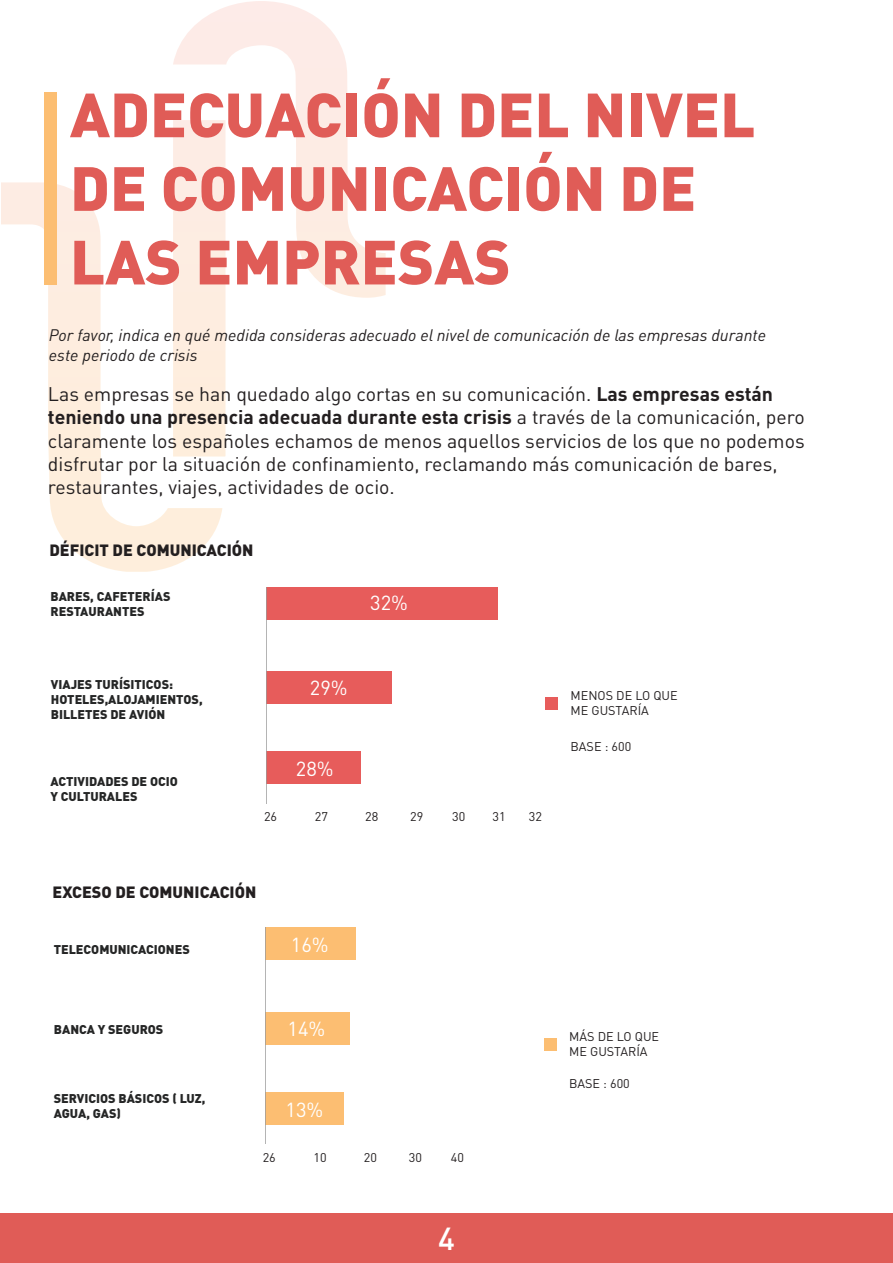
<style>
.page{position:relative;width:893px;height:1263px;background:#fff}
.page>*{position:absolute;margin:0;border:0;box-sizing:border-box;transform-origin:0 0}
.t1{font:900 61.35px/73.7px "DIN Pro";color:#e05c57}
.t2{font:500 31.5px "DIN Pro";color:#fff}
.t3{font:20.1px "DIN Pro";color:#fff}
.t4{font:19.5px/23.4px "DIN Pro";color:#231f20}
.t5{font:italic 16.5px/19.8px "DIN Pro";color:#231f20}
.t6{font:900 16.2px "DIN Pro";color:#231f20}
.t7{font:900 12.6px/15.1px "DIN Pro";color:#252626}
.t8{font:12.6px/15.1px "DIN Pro";color:#231f20}
.s1{font-weight:700}
</style>
<div class="page">
<div style="left:0;top:1214px;width:893px;height:49px;background:#e05c57"></div>
<svg style="left:49px;top:457px;width:173px;height:115px"></svg>
<img style="left:1px;top:1px;width:385px;height:456px">
<div style="left:45px;top:92px;width:12px;height:193px;background:#fcbe72"></div>
<div style="left:265px;top:928px;width:91px;height:32px;background:#fcbe72"></div>
<div style="left:265px;top:1012px;width:85px;height:32px;background:#fcbe72"></div>
<div style="left:265px;top:1092px;width:79px;height:33px;background:#fcbe72"></div>
<div style="left:544px;top:1038px;width:12px;height:13px;background:#fcbe72"></div>
<hr style="left:265px;top:928px;width:1px;height:216px;background:#9b9b9b">
<div style="left:267px;top:587px;width:231px;height:32px;background:#e75c5b"></div>
<div style="left:266px;top:671px;width:126px;height:33px;background:#e75c5b"></div>
<div style="left:266px;top:751px;width:95px;height:33px;background:#e75c5b"></div>
<div style="left:545px;top:697px;width:13px;height:13px;background:#e75c5b"></div>
<hr style="left:266px;top:587px;width:1px;height:216px;background:#9b9b9b">
<h1 class="t1" style="left:70px;top:70px;width:687px">ADECUACIÓN DEL NIVEL<br>DE COMUNICACIÓN DE<br>LAS EMPRESAS</h1>
<p class="t5" style="left:49px;top:324px;width:719px">Por favor, indica en qué medida consideras adecuado el nivel de comunicación de las empresas durante este periodo de crisis</p>
<p class="t4" style="left:48px;top:380px;width:758px">Las empresas se han quedado algo cortas en su comunicación. <span class="s1">Las empresas están teniendo una presencia adecuada durante esta crisis</span> a través de la comunicación, pero claramente los españoles echamos de menos aquellos servicios de los que no podemos disfrutar por la situación de confinamiento, reclamando más comunicación de bares, restaurantes, viajes, actividades de ocio.</p>
<p class="t6" style="left:49px;top:536px;width:206px">DÉFICIT DE COMUNICACIÓN</p>
<p class="t7" style="left:51px;top:587px;width:121px">BARES, CAFETERÍAS<br>RESTAURANTES</p>
<p class="t3" style="left:370px;top:586px;width:39px">32%</p>
<p class="t7" style="left:51px;top:675px;width:153px">VIAJES TURÍSITICOS:<br>HOTELES,ALOJAMIENTOS,<br>BILLETES DE AVIÓN</p>
<p class="t7" style="left:51px;top:772px;width:129px">ACTIVIDADES DE OCIO<br>Y CULTURALES</p>
<p class="t3" style="left:310px;top:672px;width:39px">29%</p>
<p class="t3" style="left:296px;top:753px;width:39px">28%</p>
<p class="t8" style="left:264px;top:808px;width:15px">26</p>
<p class="t8" style="left:315px;top:808px;width:15px">27</p>
<p class="t8" style="left:365px;top:808px;width:15px">28</p>
<p class="t8" style="left:410px;top:808px;width:15px">29</p>
<p class="t8" style="left:452px;top:808px;width:15px">30</p>
<p class="t8" style="left:492px;top:808px;width:15px">31</p>
<p class="t8" style="left:529px;top:808px;width:15px">32</p>
<p class="t6" style="left:53px;top:878px;width:205px">EXCESO DE COMUNICACIÓN</p>
<p class="t7" style="left:54px;top:940px;width:138px">TELECOMUNICACIONES</p>
<p class="t3" style="left:291px;top:929px;width:39px">16%</p>
<p class="t7" style="left:54px;top:1020px;width:111px">BANCA Y SEGUROS</p>
<p class="t7" style="left:54px;top:1089px;width:153px">SERVICIOS BÁSICOS ( LUZ,<br>AGUA, GAS)</p>
<p class="t3" style="left:288px;top:1013px;width:39px">14%</p>
<p class="t3" style="left:285px;top:1094px;width:39px">13%</p>
<p class="t8" style="left:263px;top:1148px;width:15px">26</p>
<p class="t8" style="left:314px;top:1148px;width:15px">10</p>
<p class="t8" style="left:364px;top:1148px;width:15px">20</p>
<p class="t8" style="left:409px;top:1148px;width:15px">30</p>
<p class="t8" style="left:451px;top:1148px;width:15px">40</p>
<h2 class="t2" style="left:438px;top:1213px;width:18px">4</h2>
<p class="t8" style="left:571px;top:687px;width:109px">MENOS DE LO QUE<br>ME GUSTARÍA</p>
<p class="t8" style="left:571px;top:737px;width:62px">BASE : 600</p>
<p class="t8" style="left:569px;top:1028px;width:91px">MÁS DE LO QUE<br>ME GUSTARÍA</p>
<p class="t8" style="left:569px;top:1074px;width:62px">BASE : 600</p>
</div>
